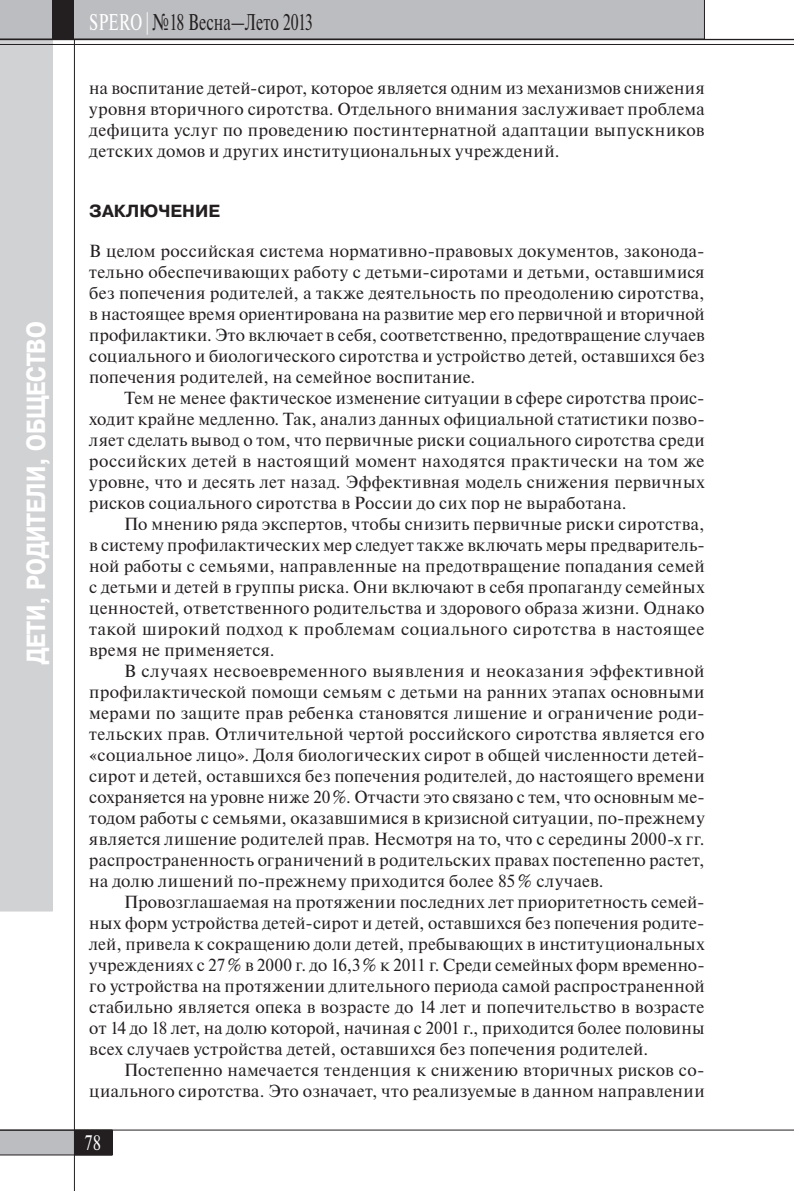
<style>
.page{position:relative;width:794px;height:1191px;background:#fff}
.page>*{position:absolute;margin:0;border:0;box-sizing:border-box;transform-origin:0 0}
.t1{font:700 26.25px "Pragmatica Cond C";color:#fff}
.t2{font:22.75px "Newton";color:#231f20;scale:.7 1}
.t3{font:21px "Newton";color:#fff;scale:.8 1}
.t4{font:17.5px/21px "Newton";letter-spacing:.02em;color:#231f20;text-align:justify}
.t5{font:700 17.5px "Pragmatica C";color:#231f20}
.s1{color:#fff}
</style>
<div class="page">
<div style="left:0;top:40px;width:52px;height:871px;background:#d1d2d4"></div>
<svg style="left:0;top:1130px;width:74px;height:25px;background:#b3b4b6"></svg>
<div style="left:75px;top:1130px;width:37px;height:25px;background:#231f20"></div>
<hr style="left:74px;top:0;width:1px;height:1191px;background:#231f20">
<hr style="left:0;top:1129px;width:794px;height:1px;background:#231f20">
<div style="left:0;top:0;width:704px;height:39px;background:#bcbdc0"></div>
<div style="left:52px;top:0;width:22px;height:39px;background:#231f20"></div>
<hr style="left:0;top:39px;width:794px;height:1px;background:#231f20">
<hr style="left:0;top:44px;width:794px;height:1px;background:#231f20">
<h1 class="t1" style="left:21px;top:664px;width:344px;rotate:-90deg">ДЕТИ, РОДИТЕЛИ, ОБЩЕСТВО</h1>
<h2 class="t2" style="left:89px;top:6px;width:321px"><span class="s1">SPERO |</span> №18 Весна—Лето 2013</h2>
<p class="t4" style="left:89px;top:77px;width:617px">на воспитание детей-сирот, которое является одним из механизмов снижения уровня вторичного сиротства. Отдельного внимания заслуживает проблема дефицита услуг по проведению постинтернатной адаптации выпускников детских домов и других институциональных учреждений.</p>
<p class="t5" style="left:89px;top:201px;width:132px">ЗАКЛЮЧЕНИЕ</p>
<p class="t4" style="left:89px;top:240px;width:617px">В целом российская система нормативно-правовых документов, законода&shy;тельно обеспечивающих работу с детьми-сиротами и детьми, оставшимися без попечения родителей, а также деятельность по преодолению сиротства, в настоящее время ориентирована на развитие мер его первичной и вторичной профилактики. Это включает в себя, соответственно, предотвращение случаев социального и биологического сиротства и устройство детей, оставшихся без попечения родителей, на семейное воспитание.</p>
<p class="t4" style="left:89px;top:387px;width:617px;text-indent:35px">Тем не менее фактическое изменение ситуации в сфере сиротства проис&shy;ходит крайне медленно. Так, анализ данных официальной статистики позво&shy;ляет сделать вывод о том, что первичные риски социального сиротства среди российских детей в настоящий момент находятся практически на том же уровне, что и десять лет назад. Эффективная модель снижения первичных рисков социального сиротства в России до сих пор не выработана.</p>
<p class="t4" style="left:89px;top:513px;width:617px;text-indent:35px">По мнению ряда экспертов, чтобы снизить первичные риски сиротства, в систему профилактических мер следует также включать меры предваритель&shy;ной работы с семьями, направленные на предотвращение попадания семей с детьми и детей в группы риска. Они включают в себя пропаганду семейных ценностей, ответственного родительства и здорового образа жизни. Однако такой широкий подход к проблемам социального сиротства в настоящее время не применяется.</p>
<p class="t4" style="left:89px;top:660px;width:617px;text-indent:35px">В случаях несвоевременного выявления и неоказания эффективной профилактической помощи семьям с детьми на ранних этапах основными мерами по защите прав ребенка становятся лишение и ограничение роди&shy;тельских прав. Отличительной чертой российского сиротства является его «социальное лицо». Доля биологических сирот в общей численности детей&shy;сирот и детей, оставшихся без попечения родителей, до настоящего времени сохраняется на уровне ниже 20%. Отчасти это связано с тем, что основным ме&shy;тодом работы с семьями, оказавшимися в кризисной ситуации, по-прежнему является лишение родителей прав. Несмотря на то, что с середины 2000‑х гг. распространенность ограничений в родительских правах постепенно растет, на долю лишений по-прежнему приходится более 85% случаев.</p>
<p class="t4" style="left:89px;top:891px;width:617px;text-indent:35px">Провозглашаемая на протяжении последних лет приоритетность семей&shy;ных форм устройства детей-сирот и детей, оставшихся без попечения родите&shy;лей, привела к сокращению доли детей, пребывающих в институциональных учреждениях с 27% в 2000 г. до 16,3% к 2011 г. Среди семейных форм временно&shy;го устройства на протяжении длительного периода самой распространенной стабильно является опека в возрасте до 14 лет и попечительство в возрасте от 14 до 18 лет, на долю которой, начиная с 2001 г., приходится более половины всех случаев устройства детей, оставшихся без попечения родителей.</p>
<p class="t4" style="left:89px;top:1059px;width:617px;text-align:right">Постепенно намечается тенденция к снижению вторичных рисков со&shy;циального сиротства. Это означает, что реализуемые в данном направлении</p>
<p class="t3" style="left:85px;top:1127px;width:22px">78</p>
</div>
